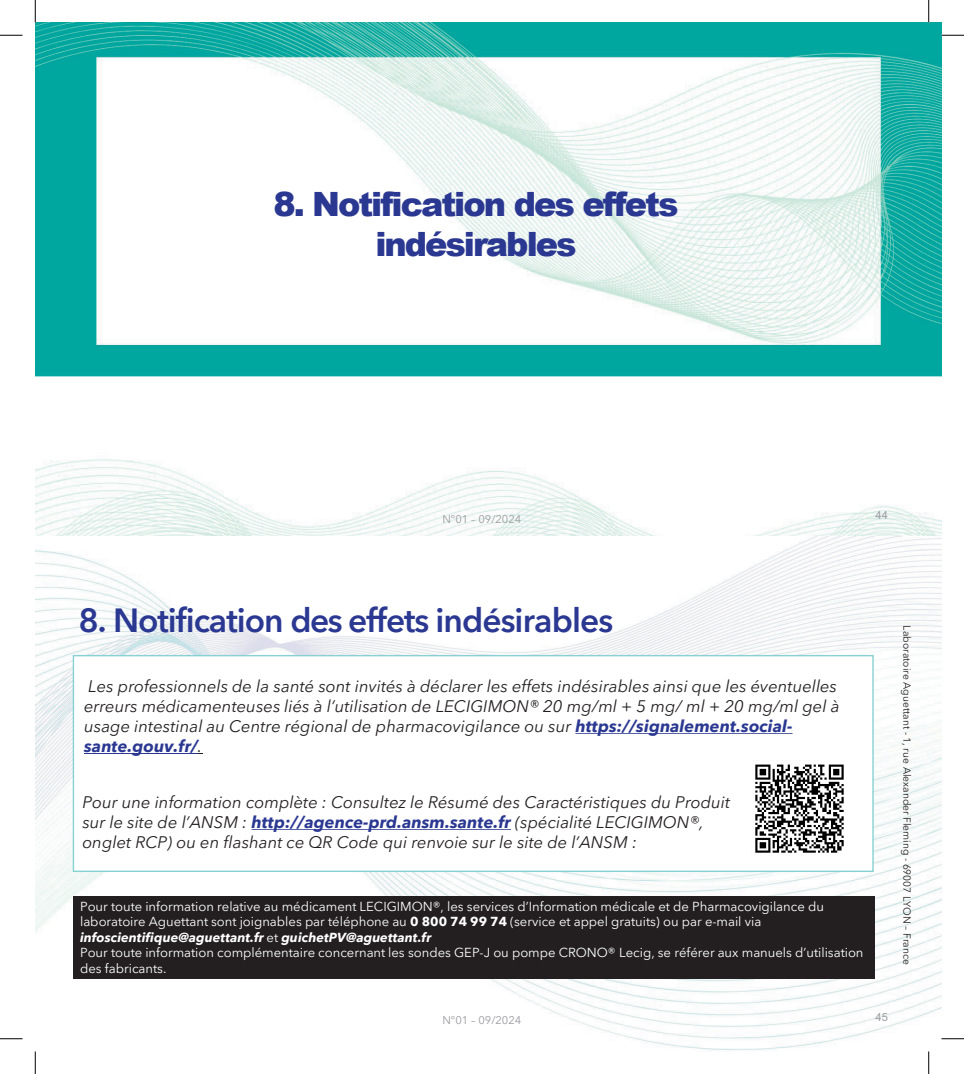
<style>
.page{position:relative;width:964px;height:1074px;background:#fff}
.page>*{position:absolute;margin:0;border:0;box-sizing:border-box;transform-origin:0 0}
.t1{font:900 33.45px/40.2px "Arial";letter-spacing:-.06em;color:#2a3892;text-align:center}
.t2{font:600 33.45px "Avenir Next LT Pro";letter-spacing:-.03em;color:#2a3892}
.t3{font:italic 16.8px/20.1px "Avenir Next LT Pro";color:#231f20}
.t4{font:13.05px/15.6px "Avenir Next LT Pro";color:#fff}
.t5{font:11.1px "Avenir Next LT Pro";color:#9b9ca0}
.t6{font:11.1px "Arial";color:#9b9ca0}
.t7{font:10.2px "Avenir Next LT Pro";color:#231f20}
.s1{font-weight:700;color:#2a3892}
.s2{font-weight:700}
.s3{font-weight:700;font-style:italic}
</style>
<div class="page">
<img style="left:35px;top:459px;width:906px;height:77px">
<img style="left:35px;top:23px;width:906px;height:354px">
<img style="left:35px;top:536px;width:906px;height:514px">
<div style="left:73px;top:656px;width:799px;height:215px;background:#fff"></div>
<div style="left:73px;top:655px;width:800px;height:217px;border:1px solid #87d1d2"></div>
<svg style="left:575px;top:733px;width:217px;height:1px"></svg>
<hr style="left:84px;top:753px;width:114px;height:1px;background:#2a3892">
<div style="left:73px;top:896px;width:802px;height:82px;background:#231f20"></div>
<svg style="left:251px;top:829px;width:260px;height:1px"></svg>
<img style="left:755px;top:760px;width:89px;height:93px">
<svg style="left:0;top:35px;width:22px;height:1px"></svg>
<svg style="left:941px;top:35px;width:22px;height:1px"></svg>
<svg style="left:0;top:1038px;width:22px;height:1px"></svg>
<svg style="left:941px;top:1038px;width:22px;height:1px"></svg>
<svg style="left:35px;top:0;width:1px;height:22px"></svg>
<svg style="left:35px;top:1051px;width:1px;height:23px"></svg>
<svg style="left:928px;top:0;width:1px;height:22px"></svg>
<svg style="left:928px;top:1051px;width:1px;height:23px"></svg>
<h1 class="t1" style="left:273px;top:183px;width:406px">8. Notification des effets indésirables</h1>
<p class="t5" style="left:442px;top:512px;width:80px">N°01 – 09/2024</p>
<p class="t6" style="left:875px;top:508px;width:14px">44</p>
<h1 class="t2" style="left:78px;top:600px;width:536px">8. Notification des effets indésirables</h1>
<p class="t3" style="left:84px;top:676px;width:757px">Les professionnels de la santé sont invités à déclarer les effets indésirables ainsi que les éventuelles erreurs médicamenteuses liés à l’utilisation de LECIGIMON® 20 mg/ml + 5 mg/ ml + 20 mg/ml gel à usage intestinal au Centre régional de pharmacovigilance ou sur <span class="s1">https://signalement.social&shy;sante.gouv.fr/</span>.</p>
<p class="t3" style="left:82px;top:792px;width:649px">Pour une information complète : Consultez le Résumé des Caractéristiques du Produit sur le site de l’ANSM : <span class="s1">http://agence-prd.ansm.sante.fr</span> (spécialité LECIGIMON®, onglet RCP) ou en flashant ce QR Code qui renvoie sur le site de l’ANSM :</p>
<p class="t4" style="left:80px;top:898px;width:784px">Pour toute information relative au médicament LECIGIMON®, les services d’Information médicale et de Pharmacovigilance du laboratoire Aguettant sont joignables par téléphone au <span class="s2">0 800 74 99 74</span> (service et appel gratuits) ou par e-mail via <span class="s3">infoscientifique@aguettant.fr</span> et <span class="s3">guichetPV@aguettant.fr<br></span>Pour toute information complémentaire concernant les sondes GEP-J ou pompe CRONO® Lecig, se référer aux manuels d’utilisation des fabricants.</p>
<p class="t7" style="left:913px;top:625px;width:341px;rotate:90deg">Laboratoire Aguettant - 1, rue Alexander Fleming - 69007 LYON – France</p>
<p class="t5" style="left:442px;top:1014px;width:80px">N°01 – 09/2024</p>
<p class="t6" style="left:875px;top:1009px;width:14px">45</p>
</div>
